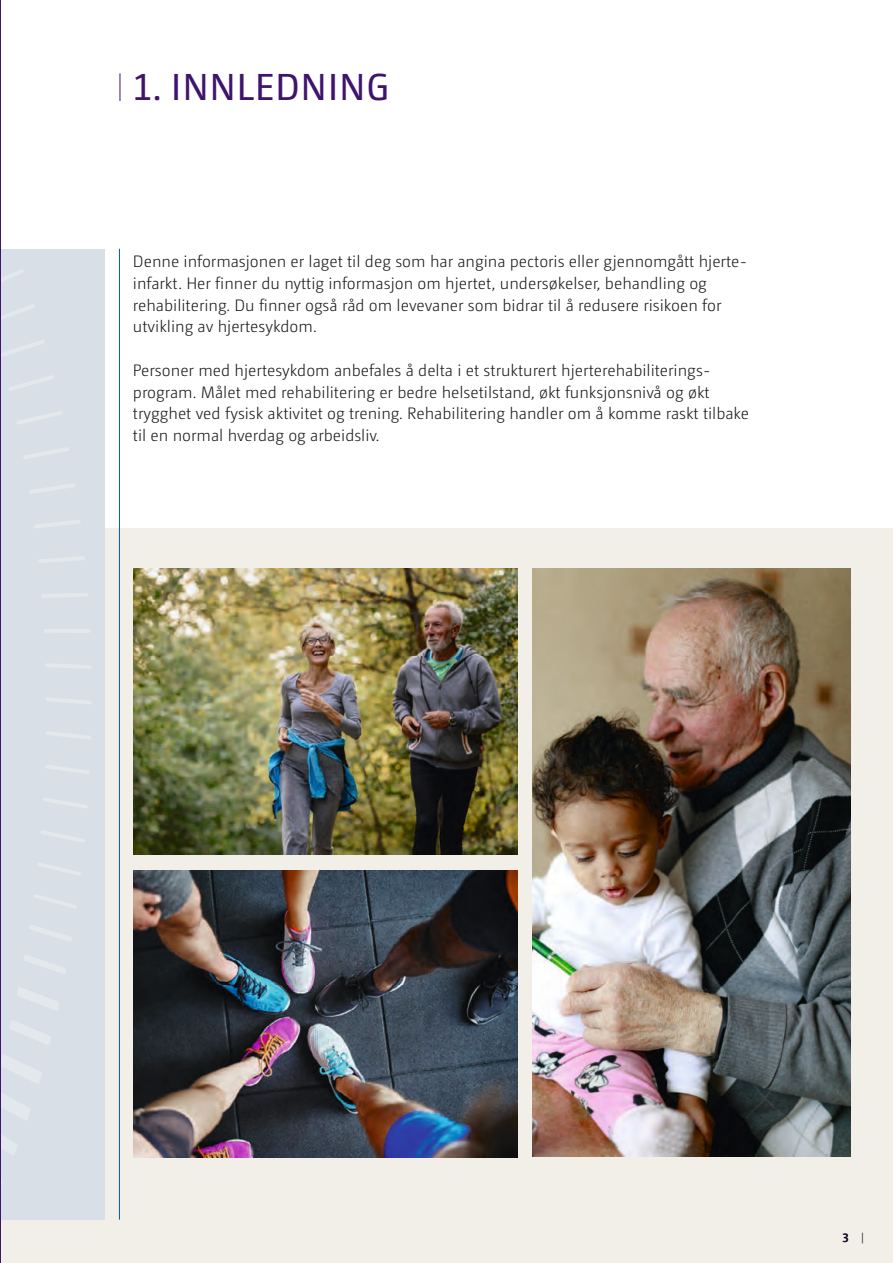
<style>
.page{position:relative;width:893px;height:1263px;background:#fff}
.page>*{position:absolute;margin:0;border:0;box-sizing:border-box;transform-origin:0 0}
.t1{font:37.5px "Camingo Dos Pro";letter-spacing:.035em;color:#3f146d}
.t2{font:300 16.5px/21.8px "Camingo Dos Pro";color:#1b1917}
.t3{font:600 12px "Camingo Dos Pro";color:#1b1917}
.t4{font:300 11.25px "Camingo Dos Pro";color:#1b1917}
</style>
<div class="page">
<div style="left:0;top:528px;width:893px;height:735px;background:#f2eee8"></div>
<div style="left:0;top:249px;width:105px;height:970px;background:#d8dfe6"></div>
<hr style="left:119px;top:249px;width:1px;height:970px;background:#005e90">
<svg style="left:1px;top:1054px;width:40px;height:130px"></svg>
<svg style="left:10px;top:1020px;width:41px;height:25px"></svg>
<svg style="left:17px;top:988px;width:42px;height:22px"></svg>
<svg style="left:24px;top:955px;width:42px;height:19px"></svg>
<svg style="left:30px;top:925px;width:41px;height:16px"></svg>
<svg style="left:34px;top:895px;width:42px;height:13px"></svg>
<svg style="left:38px;top:863px;width:43px;height:12px"></svg>
<svg style="left:41px;top:831px;width:43px;height:11px"></svg>
<svg style="left:43px;top:798px;width:44px;height:10px"></svg>
<svg style="left:45px;top:765px;width:44px;height:9px"></svg>
<svg style="left:46px;top:732px;width:45px;height:7px"></svg>
<svg style="left:46px;top:698px;width:45px;height:6px"></svg>
<svg style="left:46px;top:664px;width:45px;height:4px"></svg>
<hr style="left:44px;top:629px;width:46px;height:4px;background:#e3e8ed;border-radius:2px">
<svg style="left:42px;top:593px;width:46px;height:5px"></svg>
<svg style="left:39px;top:557px;width:46px;height:6px"></svg>
<svg style="left:35px;top:520px;width:45px;height:8px"></svg>
<svg style="left:30px;top:484px;width:45px;height:9px"></svg>
<svg style="left:24px;top:448px;width:45px;height:11px"></svg>
<svg style="left:17px;top:411px;width:45px;height:13px"></svg>
<svg style="left:9px;top:376px;width:45px;height:14px"></svg>
<svg style="left:1px;top:340px;width:44px;height:16px"></svg>
<svg style="left:1px;top:305px;width:33px;height:14px"></svg>
<svg style="left:1px;top:270px;width:22px;height:11px"></svg>
<svg style="left:120px;top:73px;width:1px;height:28px"></svg>
<hr style="left:0;top:0;width:1px;height:1263px;background:#3f146d">
<img style="left:134px;top:568px;width:383px;height:287px">
<img style="left:532px;top:568px;width:318px;height:589px">
<img style="left:134px;top:871px;width:383px;height:287px">
<h1 class="t1" style="left:133px;top:65px;width:258px">1. INNLEDNING</h1>
<p class="t2" style="left:133px;top:250px;width:616px">Denne informasjonen er laget til deg som har angina pectoris eller gjennomgått hjerte&shy;infarkt. Her finner du nyttig informasjon om hjertet, undersøkelser, behandling og rehabilitering. Du finner også råd om levevaner som bidrar til å redusere risikoen for utvikling av hjertesykdom.</p>
<p class="t2" style="left:133px;top:359px;width:618px">Personer med hjertesykdom anbefales å delta i et strukturert hjerterehabiliterings&shy;program. Målet med rehabilitering er bedre helsetilstand, økt funksjonsnivå og økt trygghet ved fysisk aktivitet og trening. Rehabilitering handler om å komme raskt tilbake til en normal hverdag og arbeidsliv.</p>
<p class="t3" style="left:842px;top:1231px;width:8px">3</p>
<p class="t4" style="left:861px;top:1230px;width:4px">|</p>
</div>
